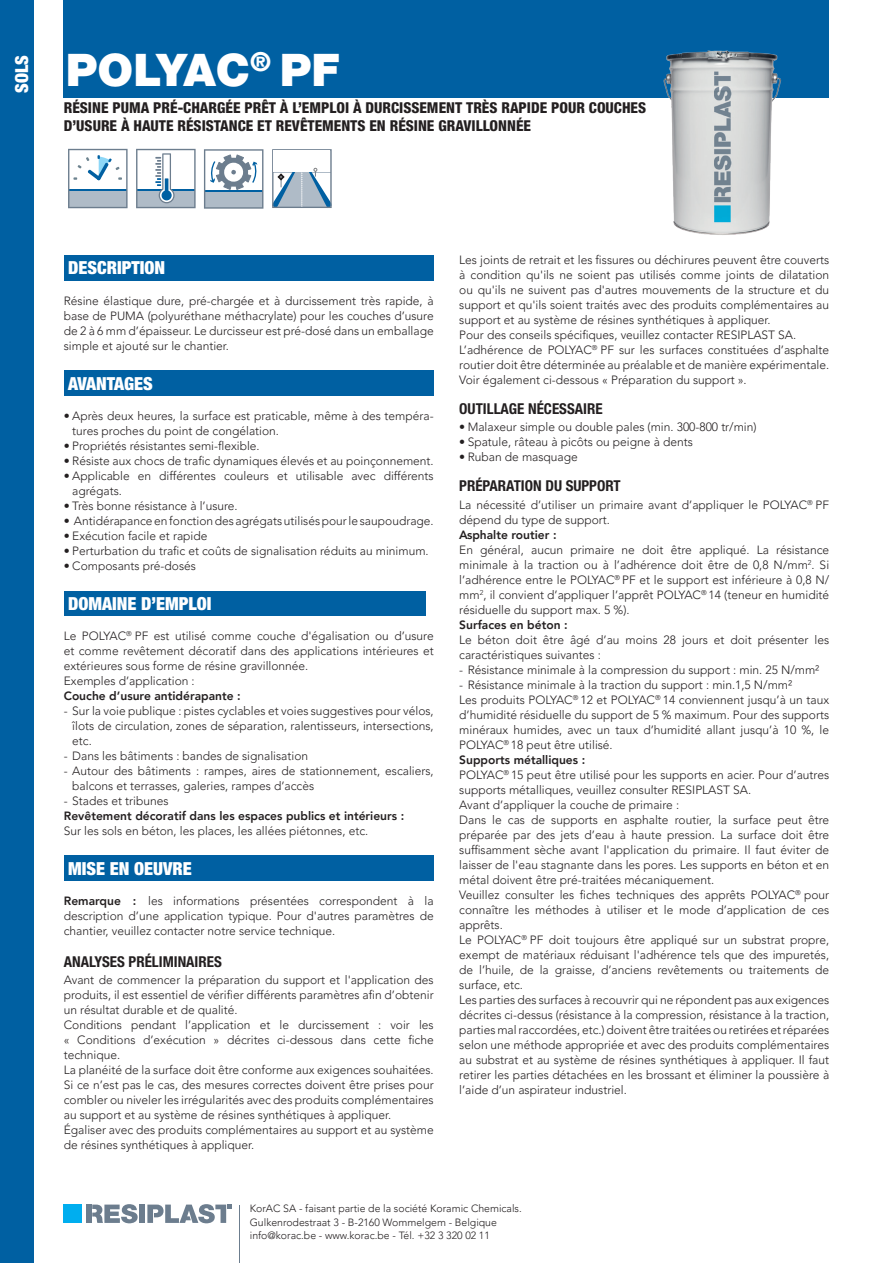
<style>
.page{position:relative;width:893px;height:1263px;background:#fff}
.page>*{position:absolute;margin:0;border:0;box-sizing:border-box;transform-origin:0 0}
.t1{font:900 45px "Helvetica Neue LT Std";color:#fff}
.t2{font:900 condensed 18px "Helvetica Neue LT Std";color:#fff}
.t3{font:800 condensed 15px/18px "Helvetica Neue LT Std";color:#231f20}
.TItle_niv_2{font:700 condensed 15px "Helvetica Neue LT Std";color:#231f20}
.BODY_TEXT{font:300 12px/15px "Avenir LT Pro";color:#231f20;text-align:justify}
.BODY_TEXT-2{font:800 12px "Avenir LT Pro";color:#231f20}
.t4{font:300 10.5px/13.5px "Avenir LT Pro";color:#231f20}
.s1{font-weight:800}
</style>
<div class="page">
<div style="left:0;top:0;width:34px;height:1263px;background:#0060a2"></div>
<hr style="left:240px;top:1205px;width:1px;height:58px;background:#6c7d8e">
<div style="left:139px;top:1204px;width:6px;height:19px;background:#6c7d8e"></div>
<div style="left:86px;top:1204px;width:5px;height:19px;background:#6c7d8e"></div>
<svg style="left:92px;top:1204px;width:46px;height:19px"></svg>
<svg style="left:147px;top:1204px;width:84px;height:19px"></svg>
<div style="left:64px;top:1204px;width:18px;height:19px;background:#00aeef"></div>
<div style="left:64px;top:255px;width:370px;height:26px;background:#0060a2"></div>
<div style="left:64px;top:371px;width:370px;height:25px;background:#0060a2"></div>
<div style="left:64px;top:591px;width:361px;height:24px;background:#0060a2"></div>
<div style="left:64px;top:855px;width:370px;height:26px;background:#0060a2"></div>
<div style="left:64px;top:0;width:765px;height:97px;background:#0060a2"></div>
<svg style="left:68px;top:149px;width:60px;height:59px"></svg>
<svg style="left:136px;top:149px;width:60px;height:59px"></svg>
<svg style="left:272px;top:149px;width:60px;height:59px"></svg>
<img style="left:658px;top:50px;width:128px;height:185px">
<svg style="left:204px;top:149px;width:59px;height:60px"></svg>
<h2 class="t2" style="left:11px;top:93px;width:39px;rotate:-90deg">SOLS</h2>
<p class="t1" style="left:66px;top:43px;width:275px">POLYAC<sup>®</sup> PF</p>
<p class="t3" style="left:64px;top:98px;width:584px">RÉSINE PUMA PRÉ-CHARGÉE PRÊT À L’EMPLOI À DURCISSEMENT TRÈS RAPIDE POUR COUCHES<br>D’USURE À HAUTE RÉSISTANCE ET REVÊTEMENTS EN RÉSINE GRAVILLONNÉE</p>
<p class="t2" style="left:68px;top:257px;width:99px">DESCRIPTION</p>
<p class="BODY_TEXT" style="left:64px;top:293px;width:371px">Résine élastique dure, pré-chargée et à durcissement très rapide, à base de PUMA (polyuréthane méthacrylate) pour les couches d’usure de 2 à 6 mm d’épaisseur. Le durcisseur est pré-dosé dans un emballage simple et ajouté sur le chantier.</p>
<p class="t2" style="left:68px;top:372px;width:86px">AVANTAGES</p>
<p class="BODY_TEXT" style="left:72px;top:409px;width:363px;text-indent:-9px">• Après deux heures, la surface est praticable, même à des tempéra&shy;tures proches du point de congélation.</p>
<p class="BODY_TEXT" style="left:64px;top:439px;width:197px">• Propriétés résistantes semi-flexible.</p>
<p class="BODY_TEXT" style="left:64px;top:454px;width:371px">• Résiste aux chocs de trafic dynamiques élevés et au poinçonnement.</p>
<p class="BODY_TEXT" style="left:72px;top:469px;width:363px;text-indent:-9px">• Applicable en différentes couleurs et utilisable avec différents agrégats.</p>
<p class="BODY_TEXT" style="left:64px;top:499px;width:175px">• Très bonne résistance à l’usure.</p>
<p class="BODY_TEXT" style="left:64px;top:514px;width:371px">• Antidérapance en fonction des agrégats utilisés pour le saupoudrage.</p>
<p class="BODY_TEXT" style="left:64px;top:529px;width:145px">• Exécution facile et rapide</p>
<p class="BODY_TEXT" style="left:64px;top:544px;width:366px">• Perturbation du trafic et coûts de signalisation réduits au minimum.</p>
<p class="BODY_TEXT" style="left:64px;top:559px;width:134px">• Composants pré-dosés</p>
<p class="t2" style="left:68px;top:592px;width:145px">DOMAINE D’EMPLOI</p>
<p class="BODY_TEXT" style="left:64px;top:628px;width:371px">Le POLYAC<sup>®</sup> PF est utilisé comme couche d'égalisation ou d’usure et comme revêtement décoratif dans des applications intérieures et extérieures sous forme de résine gravillonnée.</p>
<p class="BODY_TEXT" style="left:64px;top:673px;width:132px">Exemples d’application :</p>
<p class="BODY_TEXT-2" style="left:64px;top:688px;width:178px">Couche d’usure antidérapante :</p>
<p class="BODY_TEXT" style="left:72px;top:703px;width:363px;text-indent:-9px">- Sur la voie publique : pistes cyclables et voies suggestives pour vélos, îlots de circulation, zones de séparation, ralentisseurs, intersections, etc.</p>
<p class="BODY_TEXT" style="left:64px;top:748px;width:246px">- Dans les bâtiments : bandes de signalisation</p>
<p class="BODY_TEXT" style="left:72px;top:763px;width:363px;text-indent:-9px">- Autour des bâtiments : rampes, aires de stationnement, escaliers, balcons et terrasses, galeries, rampes d’accès</p>
<p class="BODY_TEXT" style="left:64px;top:793px;width:106px">- Stades et tribunes</p>
<p class="BODY_TEXT-2" style="left:64px;top:808px;width:342px">Revêtement décoratif dans les espaces publics et intérieurs :</p>
<p class="BODY_TEXT" style="left:64px;top:823px;width:306px">Sur les sols en béton, les places, les allées piétonnes, etc.</p>
<p class="t2" style="left:68px;top:857px;width:125px">MISE EN OEUVRE</p>
<p class="BODY_TEXT" style="left:64px;top:893px;width:371px"><span class="s1">Remarque :</span> les informations présentées correspondent à la description d’une application typique. Pour d'autres paramètres de chantier, veuillez contacter notre service technique.</p>
<p class="TItle_niv_2" style="left:64px;top:953px;width:160px">ANALYSES PRÉLIMINAIRES</p>
<p class="BODY_TEXT" style="left:64px;top:973px;width:371px">Avant de commencer la préparation du support et l'application des produits, il est essentiel de vérifier différents paramètres afin d’obtenir un résultat durable et de qualité.</p>
<p class="BODY_TEXT" style="left:64px;top:1018px;width:371px">Conditions pendant l’application et le durcissement : voir les « Conditions d’exécution » décrites ci-dessous dans cette fiche technique.</p>
<p class="BODY_TEXT" style="left:64px;top:1063px;width:371px">La planéité de la surface doit être conforme aux exigences souhaitées.<br>Si ce n’est pas le cas, des mesures correctes doivent être prises pour combler ou niveler les irrégularités avec des produits complémentaires au support et au système de résines synthétiques à appliquer.</p>
<p class="BODY_TEXT" style="left:64px;top:1123px;width:371px">Égaliser avec des produits complémentaires au support et au système de résines synthétiques à appliquer.</p>
<p class="BODY_TEXT" style="left:459px;top:253px;width:371px">Les joints de retrait et les fissures ou déchirures peuvent être couverts à condition qu'ils ne soient pas utilisés comme joints de dilatation ou qu'ils ne suivent pas d'autres mouvements de la structure et du support et qu'ils soient traités avec des produits complémentaires au support et au système de résines synthétiques à appliquer.</p>
<p class="BODY_TEXT" style="left:459px;top:328px;width:339px">Pour des conseils spécifiques, veuillez contacter RESIPLAST SA.</p>
<p class="BODY_TEXT" style="left:459px;top:343px;width:371px">L’adhérence de POLYAC<sup>®</sup> PF sur les surfaces constituées d’asphalte routier doit être déterminée au préalable et de manière expérimentale.<br>Voir également ci-dessous « Préparation du support ».</p>
<p class="TItle_niv_2" style="left:459px;top:400px;width:145px">OUTILLAGE NÉCESSAIRE</p>
<p class="BODY_TEXT" style="left:459px;top:420px;width:299px">• Malaxeur simple ou double pales (min. 300-800 tr/min)</p>
<p class="BODY_TEXT" style="left:459px;top:435px;width:235px">• Spatule, râteau à picôts ou peigne à dents</p>
<p class="BODY_TEXT" style="left:459px;top:450px;width:120px">• Ruban de masquage</p>
<p class="TItle_niv_2" style="left:459px;top:477px;width:163px">PRÉPARATION DU SUPPORT</p>
<p class="BODY_TEXT" style="left:459px;top:497px;width:371px">La nécessité d’utiliser un primaire avant d’appliquer le POLYAC<sup>®</sup> PF dépend du type de support.</p>
<p class="BODY_TEXT-2" style="left:459px;top:527px;width:99px">Asphalte routier :</p>
<p class="BODY_TEXT" style="left:459px;top:542px;width:371px">En général, aucun primaire ne doit être appliqué. La résistance minimale à la traction ou à l’adhérence doit être de 0,8 N/mm<sup>2</sup>. Si l’adhérence entre le POLYAC<sup>®</sup> PF et le support est inférieure à 0,8 N/ mm<sup>2</sup>, il convient d’appliquer l’apprêt POLYAC<sup>®</sup> 14 (teneur en humidité résiduelle du support max. 5 %).</p>
<p class="BODY_TEXT-2" style="left:459px;top:617px;width:110px">Surfaces en béton :</p>
<p class="BODY_TEXT" style="left:459px;top:632px;width:371px">Le béton doit être âgé d’au moins 28 jours et doit présenter les caractéristiques suivantes :</p>
<p class="BODY_TEXT" style="left:459px;top:662px;width:362px">- Résistance minimale à la compression du support : min. 25 N/mm²</p>
<p class="BODY_TEXT" style="left:459px;top:677px;width:334px">- Résistance minimale à la traction du support : min.1,5 N/mm²</p>
<p class="BODY_TEXT" style="left:459px;top:692px;width:371px">Les produits POLYAC<sup>®</sup> 12 et POLYAC<sup>®</sup> 14 conviennent jusqu’à un taux d’humidité résiduelle du support de 5 % maximum. Pour des supports minéraux humides, avec un taux d’humidité allant jusqu’à 10 %, le POLYAC<sup>®</sup> 18 peut être utilisé.</p>
<p class="BODY_TEXT-2" style="left:459px;top:752px;width:128px">Supports métalliques :</p>
<p class="BODY_TEXT" style="left:459px;top:767px;width:371px">POLYAC<sup>®</sup> 15 peut être utilisé pour les supports en acier. Pour d’autres supports métalliques, veuillez consulter RESIPLAST SA.</p>
<p class="BODY_TEXT" style="left:459px;top:797px;width:221px">Avant d’appliquer la couche de primaire :</p>
<p class="BODY_TEXT" style="left:459px;top:812px;width:371px">Dans le cas de supports en asphalte routier, la surface peut être préparée par des jets d’eau à haute pression. La surface doit être suffisamment sèche avant l'application du primaire. Il faut éviter de laisser de l'eau stagnante dans les pores. Les supports en béton et en métal doivent être pré-traitées mécaniquement.</p>
<p class="BODY_TEXT" style="left:459px;top:887px;width:371px">Veuillez consulter les fiches techniques des apprêts POLYAC<sup>®</sup> pour connaître les méthodes à utiliser et le mode d’application de ces apprêts.</p>
<p class="BODY_TEXT" style="left:459px;top:932px;width:371px">Le POLYAC<sup>®</sup> PF doit toujours être appliqué sur un substrat propre, exempt de matériaux réduisant l'adhérence tels que des impuretés, de l’huile, de la graisse, d’anciens revêtements ou traitements de surface, etc.</p>
<p class="BODY_TEXT" style="left:459px;top:992px;width:371px">Les parties des surfaces à recouvrir qui ne répondent pas aux exigences décrites ci-dessus (résistance à la compression, résistance à la traction, parties mal raccordées, etc.) doivent être traitées ou retirées et réparées selon une méthode appropriée et avec des produits complémentaires au substrat et au système de résines synthétiques à appliquer. Il faut retirer les parties détachées en les brossant et éliminer la poussière à l’aide d’un aspirateur industriel.</p>
<p class="t4" style="left:250px;top:1202px;width:273px">KorAC SA - faisant partie de la société Koramic Chemicals.<br>Gulkenrodestraat 3 - B-2160 Wommelgem - Belgique info@korac.be - www.korac.be - Tél. +32 3 320 02 11</p>
</div>
